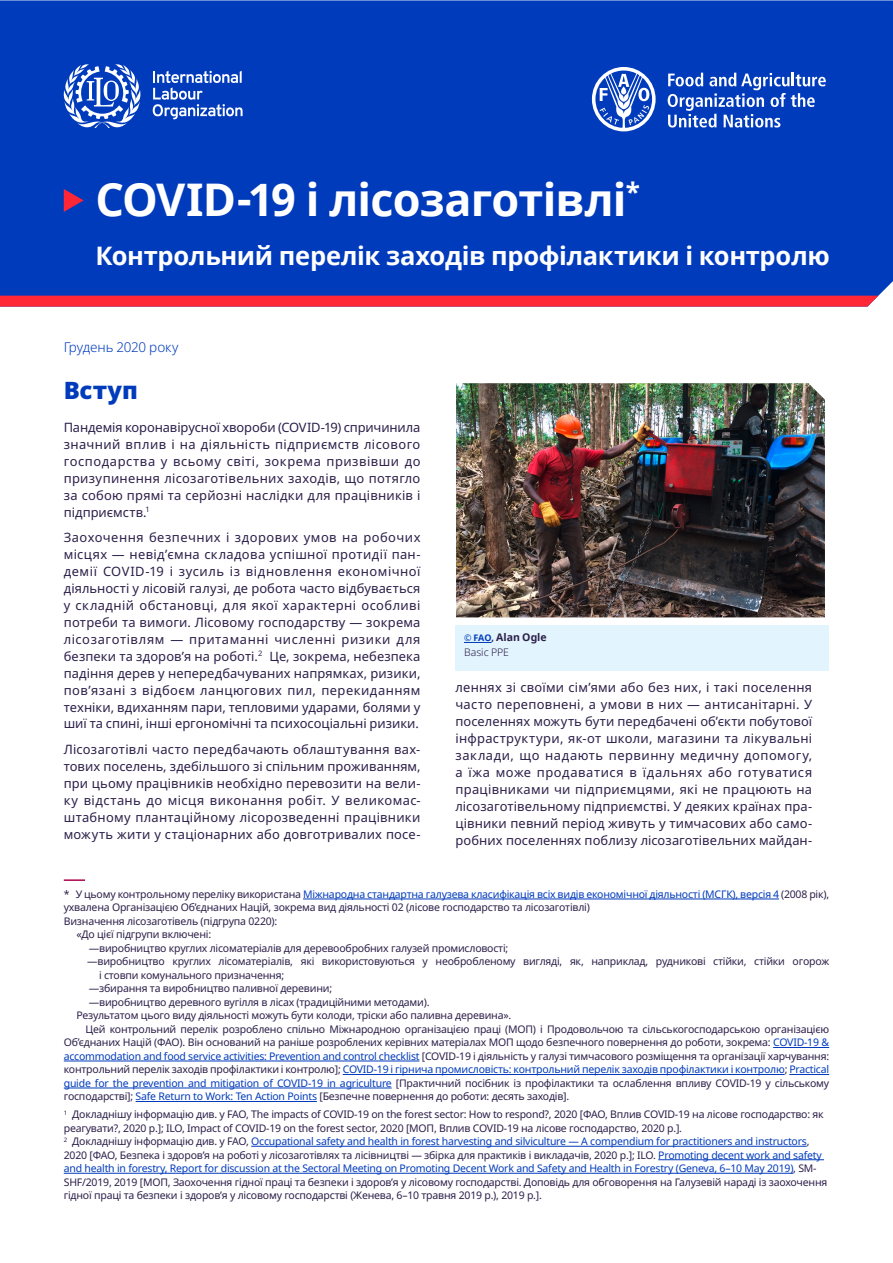
<style>
.page{position:relative;width:893px;height:1263px;background:#fff}
.page>*{position:absolute;margin:0;border:0;box-sizing:border-box;transform-origin:0 0}
.t1{font:700 45px "Noto Sans";letter-spacing:-.02em;color:#fff}
.t2{font:700 25.5px "Noto Sans";letter-spacing:-.015em;color:#fff}
.t3{font:900 24px "Noto Sans";color:#003bbc}
.t4{font:300 13.5px "Noto Sans";letter-spacing:-.005em;color:#003bbc}
.t5{font:12.9px/17px "Noto Sans";letter-spacing:.01em;color:#2c1f49;text-align:justify}
.t6{font:10.5px/13.5px "Noto Sans";letter-spacing:-.02em;color:#2c1f49}
.t7{font:10.5px "Noto Sans";letter-spacing:-.02em;color:#003bbc}
.t8{font:700 10.5px/15px "Noto Sans";color:#2c1f49}
.s1{font-size:9px;color:#003bbc}
.s2{font-size:9px}
.s3{font-weight:300}
.s4{color:#2c1f49}
.s5{color:#003bbc}
</style>
<div class="page">
<div style="left:0;top:0;width:893px;height:296px;background:#003bbc"></div>
<svg style="left:0;top:296px;width:878px;height:11px;background:#f92a3c"></svg>
<svg style="left:153px;top:71px;width:90px;height:48px;background:#416ccc"></svg>
<svg style="left:64px;top:64px;width:78px;height:64px"></svg>
<svg style="left:64px;top:189px;width:20px;height:23px"></svg>
<hr style="left:64px;top:879px;width:21px;height:2px;background:#aa044d">
<hr style="left:303px;top:899px;width:476px;height:1px;background:#003bbc">
<hr style="left:773px;top:1047px;width:56px;height:1px;background:#003bbc">
<hr style="left:64px;top:1061px;width:355px;height:1px;background:#003bbc">
<hr style="left:343px;top:1074px;width:442px;height:1px;background:#003bbc">
<hr style="left:789px;top:1074px;width:40px;height:1px;background:#003bbc">
<hr style="left:64px;top:1088px;width:328px;height:1px;background:#003bbc">
<hr style="left:136px;top:1101px;width:181px;height:1px;background:#003bbc">
<hr style="left:251px;top:1146px;width:556px;height:1px;background:#003bbc">
<hr style="left:658px;top:1159px;width:166px;height:1px;background:#003bbc">
<hr style="left:64px;top:1173px;width:729px;height:1px;background:#003bbc">
<div style="left:455px;top:625px;width:374px;height:45px;background:#e2f4fd"></div>
<svg style="left:464px;top:642px;width:28px;height:1px"></svg>
<img style="left:456px;top:383px;width:369px;height:234px">
<svg style="left:592px;top:67px;width:64px;height:64px"></svg>
<svg style="left:668px;top:73px;width:158px;height:55px;background:#3d6acc"></svg>
<h1 class="t1" style="left:96px;top:167px;width:547px">COVID-19 і лісозаготівлі<sup>*</sup></h1>
<h2 class="t2" style="left:96px;top:238px;width:736px">Контрольний перелік заходів профілактики і контролю</h2>
<p class="t4" style="left:64px;top:338px;width:116px">Грудень 2020 року</p>
<h3 class="t3" style="left:64px;top:372px;width:76px">Вступ</h3>
<p class="t5" style="left:64px;top:419px;width:358px">Пандемія коронавірусної хвороби (COVID-19) спричинила значний вплив і на діяльність підприємств лісового господарства у всьому світі, зокрема призвівши до призупинення лісозаготівельних заходів, що потягло за собою прямі та серйозні наслідки для працівників і підприємств.<sup>1</sup></p>
<p class="t5" style="left:64px;top:529px;width:358px">Заохочення безпечних і здорових умов на робочих місцях — невід’ємна складова успішної протидії пан&shy;демії COVID-19 і зусиль із відновлення економічної діяльності у лісовій галузі, де робота часто відбувається у складній обстановці, для якої характерні особливі потреби та вимоги. Лісовому господарству — зокрема лісозаготівлям — притаманні численні ризики для безпеки та здоров’я на роботі.<sup>2</sup> Це, зокрема, небезпека падіння дерев у непередбачуваних напрямках, ризики, пов’язані з відбоєм ланцюгових пил, перекиданням техніки, вдиханням пари, тепловими ударами, болями у шиї та спині, інші ергономічні та психосоціальні ризики.</p>
<p class="t5" style="left:64px;top:741px;width:358px">Лісозаготівлі часто передбачають облаштування вах&shy;тових поселень, здебільшого зі спільним проживанням, при цьому працівників необхідно перевозити на вели&shy;ку відстань до місця виконання робіт. У великомас&shy;штабному плантаційному лісорозведенні працівники можуть жити у стаціонарних або довготривалих посе-</p>
<p class="t8" style="left:464px;top:630px;width:84px"><span class="s1">© FAO</span><span class="s2">,</span> Alan Ogle<br><span class="s3">Basic PPE</span></p>
<p class="t5" style="left:455px;top:680px;width:358px">леннях зі своїми сім’ями або без них, і такі поселення часто переповнені, а умови в них — антисанітарні. У поселеннях можуть бути передбачені об’єкти побутової інфраструктури, як-от школи, магазини та лікувальні заклади, що надають первинну медичну допомогу, а їжа може продаватися в їдальнях або готуватися працівниками чи підприємцями, які не працюють на лісозаготівельному підприємстві. У деяких країнах пра&shy;цівники певний період живуть у тимчасових або само&shy;робних поселеннях поблизу лісозаготівельних майдан-</p>
<p class="t7" style="left:64px;top:887px;width:767px"><span class="s4">* У цьому контрольному переліку використана</span> Міжнародна стандартна галузева класифікація всіх видів економічної діяльності (МСГК), версія 4 <span class="s4">(2008 рік),</span></p>
<p class="t6" style="left:64px;top:901px;width:528px">ухвалена Організацією Об’єднаних Націй, зокрема вид діяльності 02 (лісове господарство та лісозаготівлі)</p>
<p class="t6" style="left:64px;top:914px;width:215px">Визначення лісозаготівель (підгрупа 0220):</p>
<p class="t6" style="left:76px;top:928px;width:136px">«До цієї підгрупи включені:</p>
<p class="t6" style="left:89px;top:942px;width:421px">—виробництво круглих лісоматеріалів для деревообробних галузей промисловості;</p>
<p class="t6" style="left:87px;top:955px;width:743px">—виробництво круглих лісоматеріалів, які використовуються у необробленому вигляді, як, наприклад, рудникові стійки, стійки огорож</p>
<p class="t6" style="left:99px;top:969px;width:187px">і стовпи комунального призначення;</p>
<p class="t6" style="left:89px;top:982px;width:245px">—збирання та виробництво паливної деревини;</p>
<p class="t6" style="left:89px;top:996px;width:342px">—виробництво деревного вугілля в лісах (традиційними методами).</p>
<p class="t6" style="left:76px;top:1009px;width:436px">Результатом цього виду діяльності можуть бути колоди, тріски або паливна деревина».</p>
<p class="t6" style="left:86px;top:1023px;width:745px">Цей контрольний перелік розроблено спільно Міжнародною організацією праці (МОП) і Продовольчою та сільськогосподарською організацією</p>
<p class="t6" style="left:64px;top:1036px;width:767px">Об’єднаних Націй (ФАО). Він оснований на раніше розроблених керівних матеріалах МОП щодо безпечного повернення до роботи, зокрема: <span class="s5">COVID-19 &amp;</span></p>
<p class="t6" style="left:64px;top:1050px;width:767px"><span class="s5">accommodation and food service activities: Prevention and control checklist</span> [COVID-19 і діяльність у галузі тимчасового розміщення та організації харчування:</p>
<p class="t7" style="left:64px;top:1062px;width:767px"><span class="s4">контрольний перелік заходів профілактики і контролю];</span> COVID-19 і гірнича промисловість: контрольний перелік заходів профілактики і контролю<span class="s4">;</span> Practical</p>
<p class="t6" style="left:64px;top:1077px;width:767px"><span class="s5">guide for the prevention and mitigation of COVID-19 in agriculture</span> [Практичний посібник із профілактики та ослаблення впливу COVID-19 у сільському</p>
<p class="t6" style="left:64px;top:1090px;width:507px">господарстві]; <span class="s5">Safe Return to Work: Ten Action Points</span> [Безпечне повернення до роботи: десять заходів].</p>
<p class="t6" style="left:64px;top:1108px;width:765px"><sup>1</sup> Докладнішу інформацію див. у FAO, The impacts of COVID-19 on the forest sector: How to respond?, 2020 [ФАО, Вплив COVID-19 на лісове господарство: як реагувати?, 2020 р.]; ILO, Impact of COVID-19 on the forest sector, 2020 [МОП, Вплив COVID-19 на лісове господарство, 2020 р.].<br><sup>2</sup> Докладнішу інформацію див. у FAO, <span class="s5">Occupational safety and health in forest harvesting and silviculture — A compendium for practitioners and instructors</span>, 2020 [ФАО, Безпека і здоров’я на роботі у лісозаготівлях та лісівництві — збірка для практиків і викладачів, 2020 р.]; ILO. <span class="s5">Promoting decent work and safety and health in forestry, Report for discussion at the Sectoral Meeting on Promoting Decent Work and Safety and Health in Forestry (Geneva, 6–10 May 2019)</span>, SM-SHF/2019, 2019 [МОП, Заохочення гідної праці та безпеки і здоров’я у лісовому господарстві. Доповідь для обговорення на Галузевій нараді із заохочення гідної праці та безпеки і здоров’я у лісовому господарстві (Женева, 6–10 травня 2019 р.), 2019 р.].</p>
</div>
